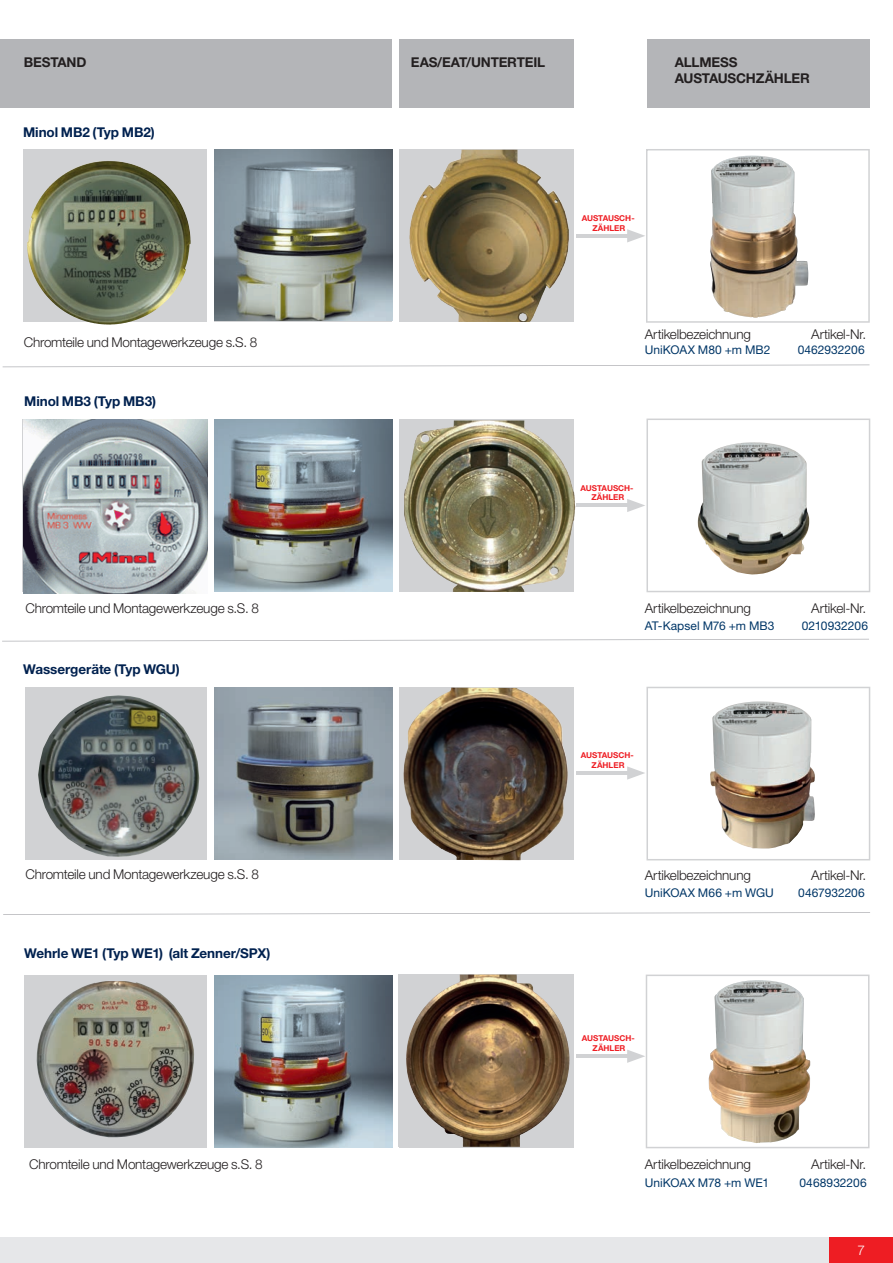
<style>
.page{position:relative;width:893px;height:1263px;background:#fff}
.page>*{position:absolute;margin:0;border:0;box-sizing:border-box;transform-origin:0 0}
.t1{font:300 13.5px "Helvetica Neue LT Std";letter-spacing:-.015em;color:#231f20}
.t2{font:700 13.5px "Helvetica Neue LT Std";letter-spacing:-.005em;color:#00214f}
.t3{font:700 13.5px/16.2px "Helvetica Neue LT Std";letter-spacing:-.01em;color:#231f20}
.t4{font:300 13.5px "Helvetica Neue LT Std";color:#fff}
.t5{font:12px "Helvetica Neue LT Std";color:#003667}
.t6{font:700 8.1px/9.8px "Helvetica Neue LT Std";color:#ee1d23;text-align:center}
</style>
<div class="page">
<div style="left:0;top:1237px;width:893px;height:26px;background:#e6e7e9"></div>
<div style="left:829px;top:1237px;width:64px;height:26px;background:#ee1d23"></div>
<div style="left:0;top:40px;width:869px;height:68px;background:#b4b5b8"></div>
<img style="left:214px;top:419px;width:360px;height:172px">
<svg style="left:25px;top:687px;width:549px;height:172px;background:#7c736d"></svg>
<div style="left:25px;top:975px;width:549px;height:172px;background:#d1d2d4"></div>
<img style="left:24px;top:149px;width:550px;height:172px">
<div style="left:392px;top:33px;width:6px;height:1191px;background:#fff"></div>
<div style="left:208px;top:130px;width:6px;height:1020px;background:#fff"></div>
<hr style="left:576px;top:1054px;width:58px;height:4px;background:#d1d2d4">
<hr style="left:576px;top:771px;width:58px;height:4px;background:#d1d2d4">
<hr style="left:576px;top:504px;width:58px;height:3px;background:#d1d2d4">
<svg style="left:627px;top:419px;width:243px;height:173px"></svg>
<hr style="left:576px;top:234px;width:58px;height:4px;background:#d1d2d4">
<svg style="left:627px;top:149px;width:243px;height:174px"></svg>
<div style="left:574px;top:38px;width:73px;height:72px;background:#fff"></div>
<svg style="left:3px;top:364px;width:866px;height:3px"></svg>
<svg style="left:2px;top:639px;width:867px;height:2px"></svg>
<svg style="left:3px;top:912px;width:867px;height:3px"></svg>
<svg style="left:627px;top:687px;width:243px;height:173px"></svg>
<svg style="left:627px;top:974px;width:242px;height:174px"></svg>
<img style="left:35px;top:161px;width:71px;height:47px">
<img style="left:215px;top:150px;width:177px;height:171px">
<img style="left:215px;top:419px;width:177px;height:173px">
<img style="left:409px;top:150px;width:52px;height:124px">
<img style="left:404px;top:420px;width:50px;height:161px">
<img style="left:405px;top:689px;width:46px;height:69px">
<img style="left:38px;top:695px;width:161px;height:162px">
<img style="left:37px;top:981px;width:157px;height:156px">
<svg style="left:398px;top:974px;width:176px;height:173px"></svg>
<img style="left:412px;top:974px;width:48px;height:55px">
<img style="left:23px;top:419px;width:185px;height:175px">
<img style="left:214px;top:687px;width:178px;height:172px">
<img style="left:214px;top:975px;width:178px;height:172px">
<img style="left:710px;top:156px;width:98px;height:162px">
<img style="left:698px;top:442px;width:111px;height:132px">
<img style="left:710px;top:701px;width:105px;height:147px">
<img style="left:709px;top:980px;width:101px;height:163px">
<p class="t3" style="left:24px;top:54px;width:64px">BESTAND</p>
<p class="t3" style="left:411px;top:54px;width:136px">EAS/EAT/UNTERTEIL</p>
<p class="t3" style="left:675px;top:54px;width:136px">ALLMESS<br>AUSTAUSCHZÄHLER</p>
<p class="t2" style="left:23px;top:123px;width:133px">Minol MB2 (Typ MB2)</p>
<p class="t1" style="left:24px;top:334px;width:235px">Chromteile und Montagewerkzeuge s.S. 8</p>
<p class="t2" style="left:24px;top:393px;width:133px">Minol MB3 (Typ MB3)</p>
<p class="t6" style="left:582px;top:213px;width:54px">AUSTAUSCH-<br>ZÄHLER</p>
<p class="t1" style="left:645px;top:326px;width:108px">Artikelbezeichnung</p>
<p class="t1" style="left:811px;top:326px;width:56px">Artikel-Nr.</p>
<p class="t5" style="left:645px;top:342px;width:127px">UniKOAX M80 +m MB2</p>
<p class="t5" style="left:798px;top:342px;width:68px">0462932206</p>
<p class="t6" style="left:581px;top:483px;width:54px">AUSTAUSCH-<br>ZÄHLER</p>
<p class="t1" style="left:25px;top:600px;width:235px">Chromteile und Montagewerkzeuge s.S. 8</p>
<p class="t1" style="left:645px;top:600px;width:108px">Artikelbezeichnung</p>
<p class="t1" style="left:811px;top:600px;width:56px">Artikel-Nr.</p>
<p class="t2" style="left:23px;top:661px;width:158px">Wassergeräte (Typ WGU)</p>
<p class="t5" style="left:645px;top:619px;width:131px">AT-Kapsel M76 +m MB3</p>
<p class="t5" style="left:802px;top:619px;width:68px">0210932206</p>
<p class="t6" style="left:581px;top:750px;width:54px">AUSTAUSCH-<br>ZÄHLER</p>
<p class="t1" style="left:25px;top:866px;width:235px">Chromteile und Montagewerkzeuge s.S. 8</p>
<p class="t1" style="left:645px;top:867px;width:108px">Artikelbezeichnung</p>
<p class="t1" style="left:811px;top:867px;width:56px">Artikel-Nr.</p>
<p class="t2" style="left:24px;top:945px;width:248px">Wehrle WE1 (Typ WE1) (alt Zenner/SPX)</p>
<p class="t1" style="left:29px;top:1156px;width:235px">Chromteile und Montagewerkzeuge s.S. 8</p>
<p class="t5" style="left:645px;top:885px;width:131px">UniKOAX M66 +m WGU</p>
<p class="t5" style="left:798px;top:885px;width:68px">0467932206</p>
<p class="t6" style="left:582px;top:1033px;width:54px">AUSTAUSCH-<br>ZÄHLER</p>
<p class="t1" style="left:645px;top:1156px;width:108px">Artikelbezeichnung</p>
<p class="t1" style="left:811px;top:1156px;width:56px">Artikel-Nr.</p>
<p class="t5" style="left:645px;top:1176px;width:126px">UniKOAX M78 +m WE1</p>
<p class="t5" style="left:799px;top:1176px;width:69px">0468932206</p>
<p class="t4" style="left:857px;top:1241px;width:9px">7</p>
</div>
